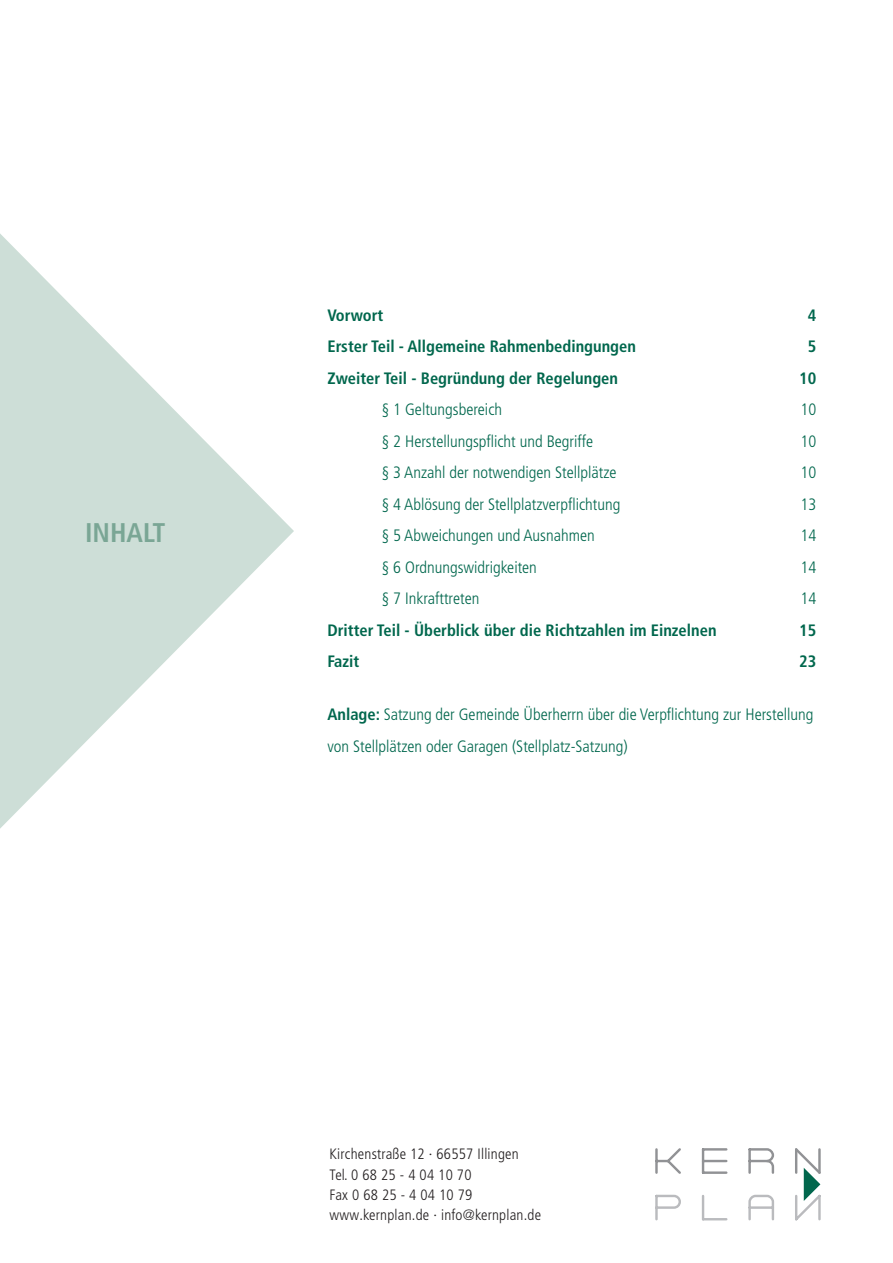
<style>
.page{position:relative;width:893px;height:1263px;background:#fff}
.page>*{position:absolute;margin:0;border:0;box-sizing:border-box;transform-origin:0 0}
.t1{font:700 condensed 27px "Frutiger LT Pro";color:#7aa695}
.t2{font:300 condensed 16.5px/31.5px "Frutiger LT Pro";color:#01674d}
.t3{font:700 condensed 16.5px "Frutiger LT Pro";color:#01674d}
.t4{font:300 condensed 15px/20.4px "Frutiger LT Pro";letter-spacing:.015em;color:#231f20}
.s1{font-weight:700}
</style>
<div class="page">
<svg style="left:655px;top:1148px;width:73px;height:26px"></svg>
<hr style="left:702px;top:1196px;width:2px;height:23px;background:#babbbe">
<hr style="left:703px;top:1218px;width:23px;height:2px;background:#babbbe">
<svg style="left:655px;top:1194px;width:26px;height:26px"></svg>
<svg style="left:748px;top:1148px;width:27px;height:26px"></svg>
<svg style="left:748px;top:1194px;width:27px;height:26px"></svg>
<svg style="left:795px;top:1148px;width:26px;height:72px"></svg>
<svg style="left:0;top:234px;width:294px;height:595px"></svg>
<h1 class="t1" style="left:85px;top:516px;width:82px">INHALT</h1>
<p class="t3" style="left:327px;top:305px;width:57px">Vorwort</p>
<p class="t3" style="left:808px;top:305px;width:10px">4</p>
<p class="t3" style="left:327px;top:337px;width:310px">Erster Teil - Allgemeine Rahmenbedingungen</p>
<p class="t3" style="left:808px;top:337px;width:10px">5</p>
<p class="t3" style="left:327px;top:368px;width:292px">Zweiter Teil - Begründung der Regelungen</p>
<p class="t3" style="left:799px;top:368px;width:19px">10</p>
<p class="t2" style="left:381px;top:394px;width:122px">§ 1 Geltungsbereich</p>
<p class="t2" style="left:801px;top:394px;width:17px">10</p>
<p class="t2" style="left:381px;top:426px;width:213px">§ 2 Herstellungspflicht und Begriffe</p>
<p class="t2" style="left:801px;top:426px;width:17px">10</p>
<p class="t2" style="left:381px;top:457px;width:237px">§ 3 Anzahl der notwendigen Stellplätze</p>
<p class="t2" style="left:801px;top:457px;width:17px">10</p>
<p class="t2" style="left:381px;top:488px;width:240px">§ 4 Ablösung der Stellplatzverpflichtung</p>
<p class="t2" style="left:801px;top:488px;width:17px">13</p>
<p class="t2" style="left:381px;top:520px;width:215px">§ 5 Abweichungen und Ausnahmen</p>
<p class="t2" style="left:801px;top:520px;width:17px">14</p>
<p class="t2" style="left:381px;top:551px;width:157px">§ 6 Ordnungswidrigkeiten</p>
<p class="t2" style="left:801px;top:551px;width:17px">14</p>
<p class="t2" style="left:381px;top:583px;width:100px">§ 7 Inkrafttreten</p>
<p class="t2" style="left:801px;top:583px;width:17px">14</p>
<p class="t3" style="left:327px;top:620px;width:391px">Dritter Teil - Überblick über die Richtzahlen im Einzelnen</p>
<p class="t3" style="left:799px;top:620px;width:19px">15</p>
<p class="t3" style="left:327px;top:652px;width:33px">Fazit</p>
<p class="t3" style="left:799px;top:652px;width:19px">23</p>
<p class="t2" style="left:327px;top:699px;width:487px"><span class="s1">Anlage:</span> Satzung der Gemeinde Überherrn über die Verpflichtung zur Herstellung von Stellplätzen oder Garagen (Stellplatz-Satzung)</p>
<p class="t4" style="left:330px;top:1144px;width:213px">Kirchenstraße 12 · 66557 Illingen<br>Tel. 0 68 25 - 4 04 10 70<br>Fax 0 68 25 - 4 04 10 79 www.kernplan.de · info@kernplan.de</p>
</div>
